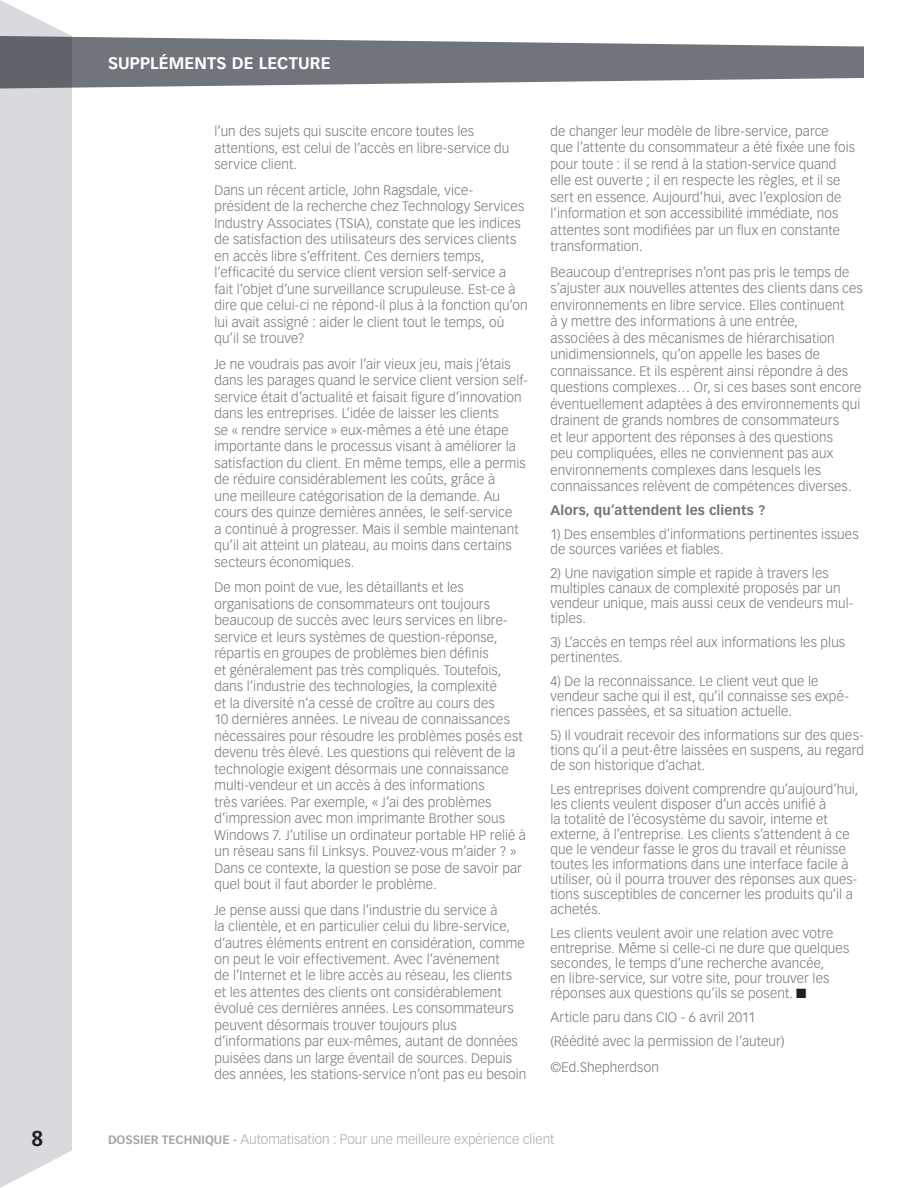
<style>
.page{position:relative;width:918px;height:1188px;background:#fff}
.page>*{position:absolute;margin:0;border:0;box-sizing:border-box;transform-origin:0 0}
.t1{font:700 21px "Vectora LH";color:#231f20}
.t2{font:700 16.5px "Vectora LH";letter-spacing:.01em;color:#fff}
.t3{font:300 13.5px/16.5px "Vectora LH";letter-spacing:.01em;color:#6f757a}
.t4{font:300 13.5px "Vectora LH";color:#a4a9ae}
.t5{font:700 13.5px "Vectora LH";letter-spacing:.01em;color:#6f757a}
.s1{color:#231f20}
.s2{font-weight:700;font-size:12px}
</style>
<div class="page">
<div style="left:0;top:0;width:72px;height:1188px;background:#d8dadd"></div>
<svg style="left:0;top:36px;width:864px;height:52px;fill:#6f757a"></svg>
<p class="t2" style="left:108px;top:53px;width:213px">SUPPLÉMENTS DE LECTURE</p>
<p class="t3" style="left:214px;top:123px;width:296px">l’un des sujets qui suscite encore toutes les attentions, est celui de l’accès en libre-service du service client.</p>
<p class="t3" style="left:214px;top:182px;width:315px">Dans un récent article, John Ragsdale, vice&shy;président de la recherche chez Technology Services I ndustry Associates (TSIA), constate que les indices de satisfaction des utilisateurs des services clients en accès libre s’effritent. Ces derniers temps, l’efficacité du service client version self-service a fait l’objet d’une surveillance scrupuleuse. Est-ce à dire que celui-ci ne répond-il plus à la fonction qu’on lui avait assigné : aider le client tout le temps, où qu’il se trouve?</p>
<p class="t3" style="left:214px;top:356px;width:315px">Je ne voudrais pas avoir l’air vieux jeu, mais j’étais dans les parages quand le service client version self&shy;service était d’actualité et faisait figure d’innovation dans les entreprises. L’idée de laisser les clients<br>se « rendre service » eux-mêmes a été une étape importante dans le processus visant à améliorer la satisfaction du client. En même temps, elle a permis de réduire considérablement les coûts, grâce à<br>une meilleure catégorisation de la demande. Au cours des quinze dernières années, le self-service<br>a continué à progresser. Mais il semble maintenant qu’il ait atteint un plateau, au moins dans certains secteurs économiques.</p>
<p class="t3" style="left:214px;top:579px;width:313px">De mon point de vue, les détaillants et les organisations de consommateurs ont toujours beaucoup de succès avec leurs services en libre&shy;service et leurs systèmes de question-réponse, répartis en groupes de problèmes bien définis<br>et généralement pas très compliqués. Toutefois, dans l’industrie des technologies, la complexité<br>et la diversité n’a cessé de croître au cours des<br>10 dernières années. Le niveau de connaissances nécessaires pour résoudre les problèmes posés est devenu très élevé. Les questions qui relèvent de la technologie exigent désormais une connaissance multi-vendeur et un accès à des informations<br>très variées. Par exemple, « J’ai des problèmes d’impression avec mon imprimante Brother sous Windows 7. J’utilise un ordinateur portable HP relié à un réseau sans fil Linksys. Pouvez-vous m’aider ? » Dans ce contexte, la question se pose de savoir par quel bout il faut aborder le problème.</p>
<p class="t3" style="left:214px;top:902px;width:313px">Je pense aussi que dans l’industrie du service à<br>la clientèle, et en particulier celui du libre-service, d’autres éléments entrent en considération, comme on peut le voir effectivement. Avec l’avènement<br>de l’I nternet et le libre accès au réseau, les clients et les attentes des clients ont considérablement évolué ces dernières années. Les consommateurs peuvent désormais trouver toujours plus d’informations par eux-mêmes, autant de données puisées dans un large éventail de sources. Depuis des années, les stations-service n’ont pas eu besoin</p>
<p class="t3" style="left:551px;top:123px;width:306px">de changer leur modèle de libre-service, parce<br>que l’attente du consommateur a été fixée une fois pour toute : il se rend à la station-service quand elle est ouverte ; il en respecte les règles, et il se sert en essence. Aujourd’hui, avec l’explosion de l’information et son accessibilité immédiate, nos attentes sont modifiées par un flux en constante transformation.</p>
<p class="t3" style="left:550px;top:264px;width:314px">Beaucoup d’entreprises n’ont pas pris le temps de s’ajuster aux nouvelles attentes des clients dans ces environnements en libre service. Elles continuent<br>à y mettre des informations à une entrée,<br>associées à des mécanismes de hiérarchisation unidimensionnels, qu’on appelle les bases de connaissance. Et ils espèrent ainsi répondre à des questions complexes… Or, si ces bases sont encore éventuellement adaptées à des environnements qui drainent de grands nombres de consommateurs<br>et leur apportent des réponses à des questions<br>peu compliquées, elles ne conviennent pas aux environnements complexes dans lesquels les connaissances relèvent de compétences diverses.</p>
<p class="t5" style="left:550px;top:502px;width:216px">Alors, qu’attendent les clients ?</p>
<p class="t3" style="left:550px;top:527px;width:310px;line-height:15px">1) Des ensembles d’informations pertinentes issues de sources variées et fiables.</p>
<p class="t3" style="left:550px;top:566px;width:304px;line-height:15px">2) Une navigation simple et rapide à travers les multiples canaux de complexité proposés par un vendeur unique, mais aussi ceux de vendeurs mul&shy;tiples.</p>
<p class="t3" style="left:550px;top:635px;width:296px;line-height:15px">3) L’accès en temps réel aux informations les plus pertinentes.</p>
<p class="t3" style="left:550px;top:674px;width:300px;line-height:15px">4) De la reconnaissance. Le client veut que le vendeur sache qui il est, qu’il connaisse ses expé&shy;riences passées, et sa situation actuelle.</p>
<p class="t3" style="left:550px;top:728px;width:315px;line-height:15px;text-align:justify">5) I l voudrait recevoir des informations sur des ques&shy;tions qu’il a peut-être laissées en suspens, au regard de son historique d’achat.</p>
<p class="t3" style="left:550px;top:782px;width:309px;line-height:15px">Les entreprises doivent comprendre qu’aujourd’hui, les clients veulent disposer d’un accès unifié à<br>la totalité de l’écosystème du savoir, interne et externe, à l’entreprise. Les clients s’attendent à ce que le vendeur fasse le gros du travail et réunisse toutes les informations dans une interface facile à utiliser, où il pourra trouver des réponses aux ques&shy;tions susceptibles de concerner les produits qu’il a achetés.</p>
<p class="t3" style="left:550px;top:926px;width:300px;line-height:15px">Les clients veulent avoir une relation avec votre entreprise. Même si celle-ci ne dure que quelques secondes, le temps d’une recherche avancée,<br>en libre-service, sur votre site, pour trouver les réponses aux questions qu’ils se posent. <span class="s1">■</span></p>
<p class="t3" style="left:550px;top:1006px;width:236px;line-height:24px">Article paru dans CIO - 6 avril 2011 (Réédité avec la permission de l’auteur)</p>
<p class="t3" style="left:551px;top:1059px;width:110px">©Ed.Shepherdson</p>
<h1 class="t1" style="left:31px;top:1126px;width:14px">8</h1>
<p class="t4" style="left:108px;top:1132px;width:448px"><span class="s2">dossier TECHNIQUE -</span> Automatisation : Pour une meilleure expérience client</p>
</div>
